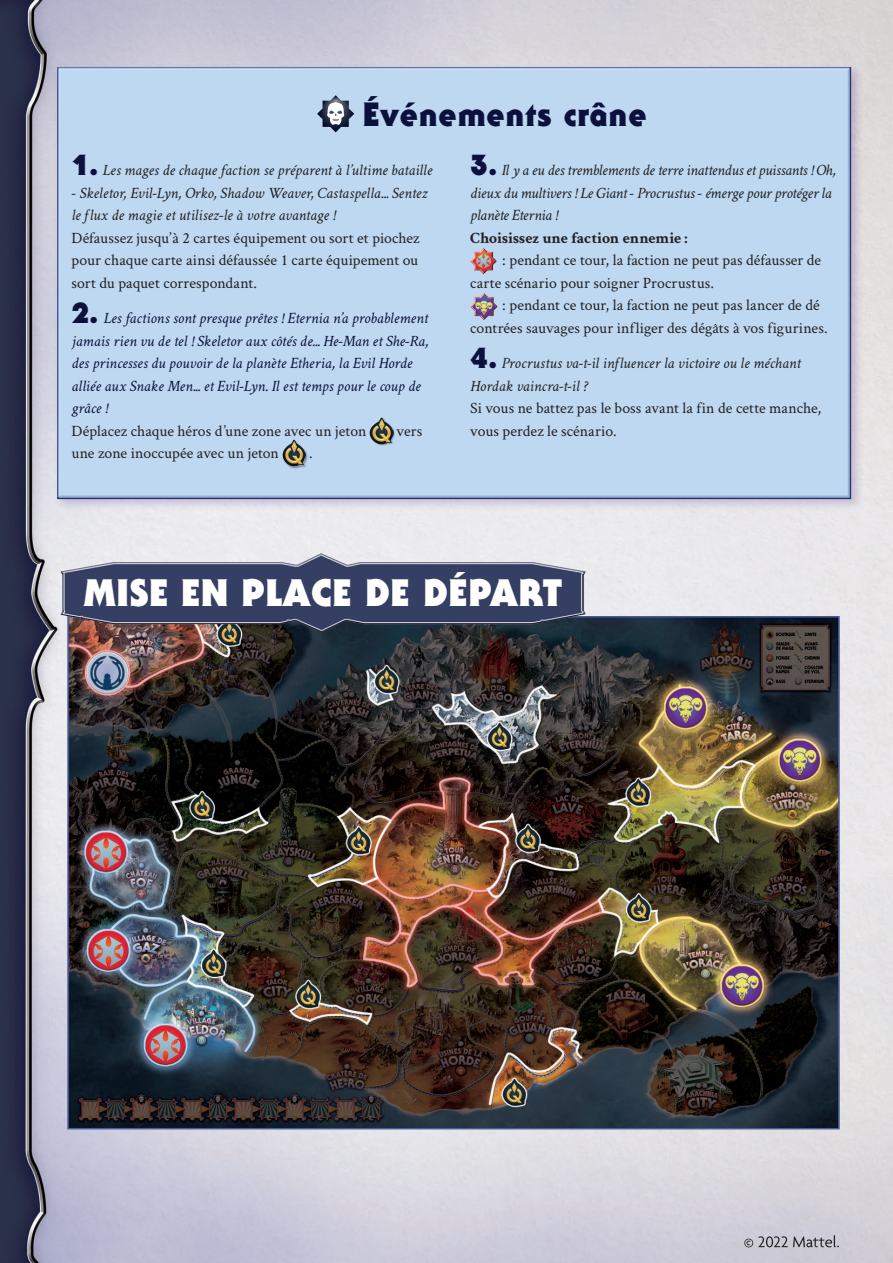
<style>
.page{position:relative;width:893px;height:1263px;background:#fff}
.page>*{position:absolute;margin:0;border:0;box-sizing:border-box;transform-origin:0 0}
.t1{font:900 37.5px "Serif Gothic Std";letter-spacing:.025em;color:#fff}
.t2{font:900 33px "Serif Gothic Std";letter-spacing:.03em;color:#0c103d}
.t3{font:15.75px/22.5px "Crimson Text";letter-spacing:.005em;color:#231f20}
.t4{font:italic 15.75px/22.5px "Crimson Text";letter-spacing:-.005em;color:#231f20}
.t5{font:italic 15.75px/22.5px "Crimson Text";color:#0c103d}
.t6{font:700 15.75px "Crimson Text";letter-spacing:-.005em;color:#231f20}
.s1{font-family:"Serif Gothic Std";font-weight:900;font-style:normal;font-size:28.5px;color:#0c103d}
.s2{font-family:"Serif Gothic Std";font-weight:900;font-style:normal;font-size:28.5px}
</style>
<div class="page">
<img style="left:0;top:0;width:893px;height:1263px">
<div style="left:53px;top:63px;width:811px;height:448px;background:#552e88;opacity:.24"></div>
<div style="left:57px;top:66px;width:795px;height:436px;background:#bdd8f0"></div>
<svg style="left:317px;top:95px;width:37px;height:37px"></svg>
<div style="left:370px;top:417px;width:25px;height:30px;background:#231f20;opacity:.41"></div>
<img style="left:370px;top:417px;width:23px;height:27px">
<div style="left:282px;top:440px;width:26px;height:29px;background:#231f20;opacity:.41"></div>
<img style="left:282px;top:440px;width:24px;height:27px">
<img style="left:470px;top:248px;width:27px;height:26px">
<img style="left:470px;top:293px;width:28px;height:27px">
<img style="left:70px;top:619px;width:767px;height:507px">
<img style="left:58px;top:508px;width:531px;height:131px">
<svg style="left:744px;top:1235px;width:95px;height:12px"></svg>
<h2 class="t2" style="left:363px;top:93px;width:285px">Événements crâne</h2>
<p class="t4" style="left:71px;top:159px;width:362px"><span class="s1">1.</span> Les mages de chaque faction se préparent à l’ultime bataille</p>
<p class="t4" style="left:71px;top:181px;width:358px">- Skeletor, Evil-Lyn, Orko, Shadow Weaver, Castaspella... Sentez le flux de magie et utilisez-le à votre avantage !</p>
<p class="t3" style="left:71px;top:226px;width:350px;text-align:justify">Défaussez jusqu’à 2 cartes équipement ou sort et piochez pour chaque carte ainsi défaussée 1 carte équipement ou sort du paquet correspondant.</p>
<p class="t5" style="left:71px;top:307px;width:358px"><span class="s2">2.</span> Les factions sont presque prêtes ! Eternia n’a probablement jamais rien vu de tel ! Skeletor aux côtés de... He-Man et She-Ra, des princesses du pouvoir de la planète Etheria, la Evil Horde alliée aux Snake Men... et Evil-Lyn. Il est temps pour le coup de grâce !</p>
<p class="t3" style="left:71px;top:419px;width:296px">Déplacez chaque héros d’une zone avec un jeton</p>
<p class="t3" style="left:397px;top:419px;width:27px">vers</p>
<p class="t3" style="left:71px;top:441px;width:209px">une zone inoccupée avec un jeton</p>
<p class="t3" style="left:309px;top:441px;width:5px">.</p>
<p class="t4" style="left:470px;top:159px;width:367px"><span class="s1">3.</span> Il y a eu des tremblements de terre inattendus et puissants ! Oh, dieux du multivers ! Le Giant - Procrustus - émerge pour protéger la planète Eternia !</p>
<p class="t6" style="left:470px;top:228px;width:219px">Choisissez une faction ennemie :</p>
<p class="t3" style="left:470px;top:248px;width:352px;text-indent:32px">: pendant ce tour, la faction ne peut pas défausser de carte scénario pour soigner Procrustus.</p>
<p class="t3" style="left:470px;top:293px;width:359px;text-indent:32px">: pendant ce tour, la faction ne peut pas lancer de dé contrées sauvages pour infliger des dégâts à vos figurines.</p>
<p class="t4" style="left:470px;top:352px;width:332px"><span class="s1">4.</span> Procrustus va-t-il influencer la victoire ou le méchant<br>Hordak vaincra-t-il ?</p>
<p class="t3" style="left:470px;top:396px;width:352px">Si vous ne battez pas le boss avant la fin de cette manche, vous perdez le scénario.</p>
<h1 class="t1" style="left:84px;top:569px;width:479px">MISE EN PLACE DE DÉPART</h1>
</div>
